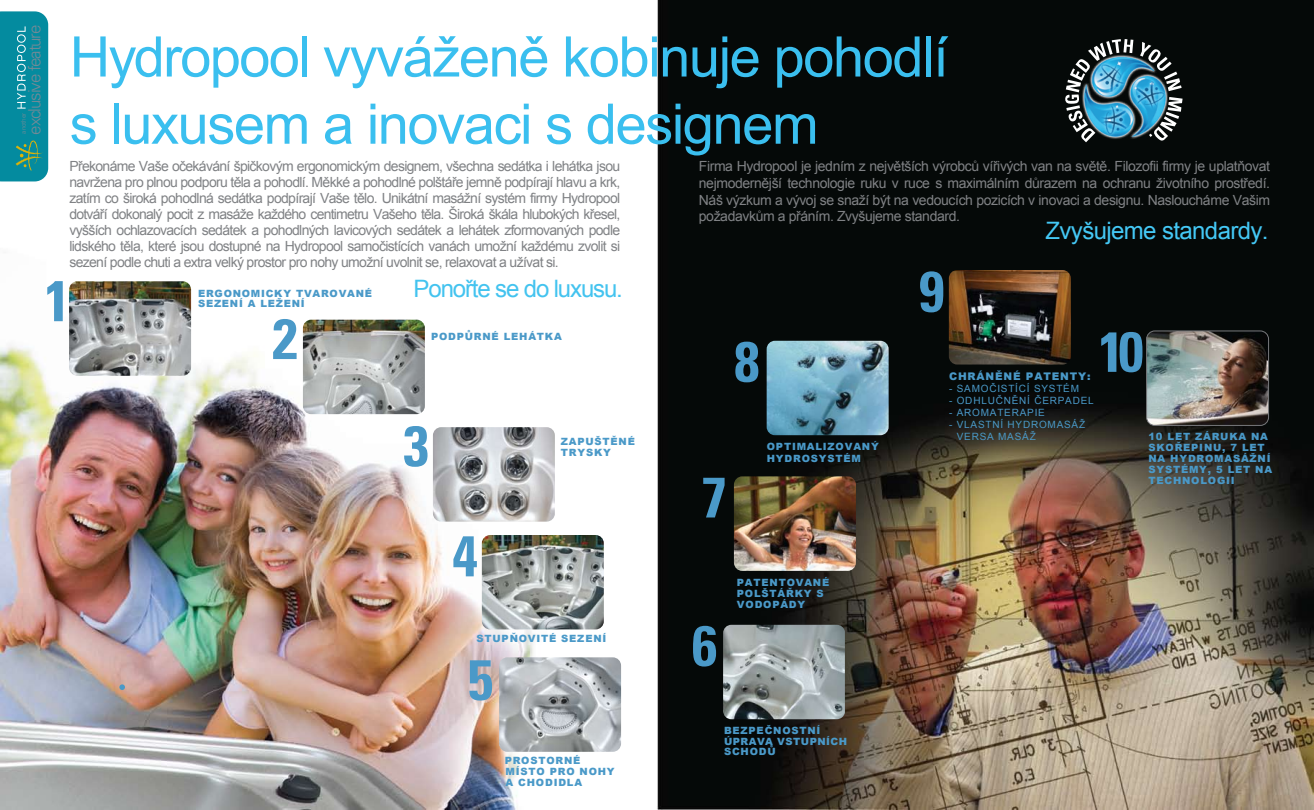
<style>
.page{position:relative;width:1314px;height:810px;background:#fff}
.page>*{position:absolute;margin:0;border:0;box-sizing:border-box;transform-origin:0 0}
.t1{font:56px/67.2px "Arial";letter-spacing:-.025em;color:#3abfef}
.t2{font:24px "Arial";letter-spacing:-.025em;color:#44c8f5}
.t3{font:24px "Arial";letter-spacing:-.045em;color:#43c3ef}
.t4{font:300 16.9px "Univers";letter-spacing:-.06em;color:#748a96}
.t5{font:14px/16px "Arial";letter-spacing:-.035em;color:#808285;text-align:justify}
.t6{font:900 10.5px "Arial";letter-spacing:.08em;color:#4a99c8}
.t7{font:900 10px/11px "Arial";letter-spacing:.08em;color:#4a99c8}
.t8{font:10px/12px "Arial";letter-spacing:.08em;color:#4a99c8}
.t9{font:300 6.4px "Univers";letter-spacing:-.02em;color:#748a96}
</style>
<div class="page">
<img style="left:0;top:0;width:1314px;height:810px">
<img style="left:69px;top:281px;width:122px;height:95px">
<img style="left:499px;top:657px;width:122px;height:95px">
<img style="left:723px;top:625px;width:122px;height:94px">
<img style="left:303px;top:320px;width:122px;height:94px">
<img style="left:734px;top:476px;width:122px;height:95px">
<img style="left:767px;top:341px;width:122px;height:94px">
<img style="left:1147px;top:331px;width:122px;height:94px">
<div style="left:1146px;top:331px;width:123px;height:95px;border:1px solid #77787b;border-radius:8px"></div>
<img style="left:949px;top:270px;width:122px;height:95px">
<img style="left:433px;top:427px;width:122px;height:95px">
<img style="left:482px;top:535px;width:122px;height:94px">
<svg style="left:47px;top:281px;width:16px;height:40px"></svg>
<svg style="left:273px;top:319px;width:24px;height:40px"></svg>
<svg style="left:0;top:11px;width:48px;height:170px;background:#0f8f9f"></svg>
<svg style="left:119px;top:684px;width:6px;height:6px"></svg>
<svg style="left:404px;top:426px;width:24px;height:41px"></svg>
<svg style="left:453px;top:536px;width:24px;height:40px"></svg>
<svg style="left:703px;top:478px;width:22px;height:39px"></svg>
<svg style="left:693px;top:626px;width:23px;height:41px"></svg>
<svg style="left:469px;top:660px;width:23px;height:41px"></svg>
<svg style="left:735px;top:342px;width:23px;height:40px"></svg>
<img style="left:1072px;top:29px;width:105px;height:136px">
<svg style="left:1065px;top:39px;width:68px;height:103px;background:#456d7d"></svg>
<svg style="left:1140px;top:42px;width:42px;height:49px;background:#3f545d"></svg>
<svg style="left:1149px;top:97px;width:34px;height:45px"></svg>
<svg style="left:1101px;top:332px;width:41px;height:40px;background:#2f617d"></svg>
<svg style="left:920px;top:271px;width:23px;height:41px"></svg>
<p class="t4" style="left:24px;top:135px;width:111px;rotate:-90deg">exclusive feature</p>
<h1 class="t1" style="left:70px;top:26px;width:880px">Hydropool vyváženě kobinuje pohodlí s luxusem a inovaci s designem</h1>
<p class="t5" style="left:69px;top:159px;width:552px">Překonáme Vaše očekávání špičkovým ergonomickým designem, všechna sedátka i lehátka jsou navržena pro plnou podporu těla a pohodlí. Měkké a pohodlné polštáře jemně podpírají hlavu a krk, zatím co široká pohodlná sedátka podpírají Vaše tělo. Unikátní masážní systém firmy Hydropool dotváří dokonalý pocit z masáže každého centimetru Vašeho těla. Široká škála hlubokých křesel, vyšších ochlazovacích sedátek a pohodlných lavicových sedátek a lehátek zformovaných podle lidského těla, které jsou dostupné na Hydropool samočistících vanách umožní každému zvolit si sezení podle chuti a extra velký prostor pro nohy umožní uvolnit se, relaxovat a užívat si.</p>
<h2 class="t3" style="left:414px;top:277px;width:211px">Ponořte se do luxusu.</h2>
<p class="t9" style="left:20px;top:134px;width:23px;rotate:-90deg">another</p>
<p class="t5" style="left:699px;top:158px;width:573px;line-height:16.8px">Firma Hydropool je jedním z největších výrobců vířivých van na světě. Filozofii firmy je uplatňovat nejmodernější technologie ruku v ruce s maximálním důrazem na ochranu životního prostředí.<br>Náš výzkum a vývoj se snaží být na vedoucích pozicích v inovaci a designu. Nasloucháme Vašim požadavkům a přáním. Zvyšujeme standard.</p>
<h2 class="t2" style="left:1046px;top:219px;width:225px">Zvyšujeme standardy.</h2>
<p class="t7" style="left:198px;top:288px;width:176px;line-height:10.6px">ERGONOMICKY TVAROVANÉ<br>SEZENÍ A LEŽENÍ</p>
<p class="t7" style="left:431px;top:331px;width:132px">PODPŮRNÉ LEHÁTKA</p>
<p class="t7" style="left:561px;top:437px;width:76px">ZAPUŠTĚNÉ<br>TRYSKY</p>
<p class="t7" style="left:477px;top:634px;width:131px">STUPŇOVITÉ SEZENÍ</p>
<p class="t7" style="left:505px;top:756px;width:111px">PROSTORNÉ<br>MÍSTO PRO NOHY<br>A CHODIDLA</p>
<p class="t6" style="left:949px;top:372px;width:143px">CHRÁNĚNÉ PATENTY:</p>
<p class="t8" style="left:949px;top:383px;width:132px">- SAMOČISTÍCÍ SYSTÉM</p>
<p class="t8" style="left:949px;top:395px;width:146px">- ODHLUČNĚNÍ ČERPADEL</p>
<p class="t8" style="left:949px;top:407px;width:97px">- AROMATERAPIE</p>
<p class="t8" style="left:957px;top:419px;width:130px;text-indent:-8px">- VLASTNÍ HYDROMASÁŽ<br>VERSA MASÁŽ</p>
<p class="t7" style="left:767px;top:441px;width:113px;line-height:12px">OPTIMALIZOVANÝ<br>HYDROSYSTÉM</p>
<p class="t7" style="left:1149px;top:431px;width:125px">10 LET ZÁRUKA NA<br>SKOŘEPINU, 7 LET<br>NA HYDROMASÁŽNÍ<br>SYSTÉMY, 5 LET NA<br>TECHNOLOGII</p>
<p class="t7" style="left:737px;top:578px;width:94px;line-height:10.6px">PATENTOVANÉ<br>POLŠTÁŘKY S<br>VODOPÁDY</p>
<p class="t7" style="left:724px;top:726px;width:125px;line-height:10.6px">BEZPEČNOSTNÍ<br>ÚPRAVA VSTUPNÍCH<br>SCHODŮ</p>
</div>
